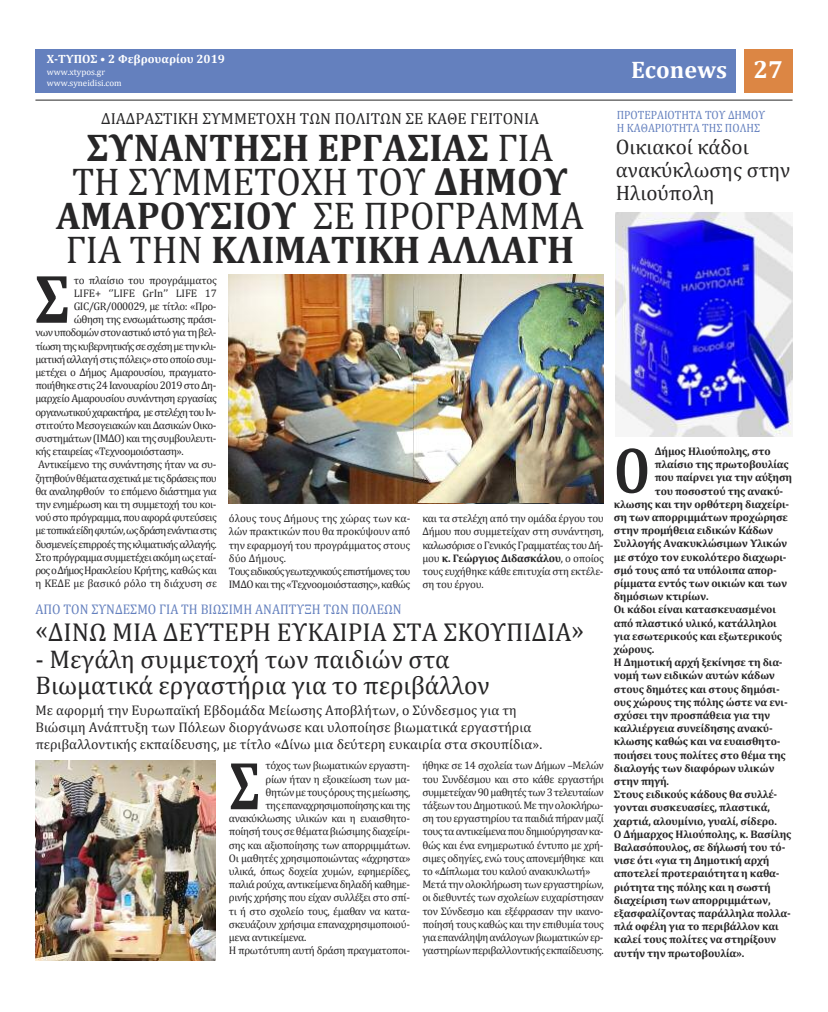
<style>
.page{position:relative;width:828px;height:1012px;background:#fff}
.page>*{position:absolute;margin:0;border:0;box-sizing:border-box;transform-origin:0 0}
.t1{font:700 69.5px "Cambria";color:#272627;scale:.85 1}
.t2{font:700 68.6px "Cambria";color:#272627;scale:.75 1}
.t3{font:700 66px "Cambria";color:#272627;scale:.78 1}
.t4{font:700 38.9px/34px "Cambria";color:#272627;text-align:center;scale:.96 1}
.t5{font:26px "Cambria";color:#272627}
.t6{font:25.7px/26.5px "Cambria";color:#272627}
.t7{font:700 24px "Cambria";color:#fff}
.t8{font:21px/23px "Cambria";color:#272627}
.t9{font:16px "Cambria";color:#272627}
.t10{font:14px/16.8px "Cambria";color:#272627}
.t11{font:14px "Cambria";color:#6480be;scale:.92 1}
.t12{font:12px/13px "Cambria";color:#6480be;scale:.92 1}
.t13{font:700 12px "Cambria";color:#fff}
.t14{font:11px/13.2px "Cambria";letter-spacing:-.035em;color:#272627}
.t15{font:700 11px "Cambria";letter-spacing:-.015em;color:#272627}
.t16{font:11px "Cambria";letter-spacing:-.055em;color:#272627}
.t17{font:11px "Cambria";letter-spacing:-.065em;color:#272627}
.t18{font:11px "Cambria";letter-spacing:-.06em;color:#272627}
.t19{font:11px "Cambria";letter-spacing:-.07em;color:#272627}
.t20{font:11px "Cambria";color:#272627}
.t21{font:11px "Cambria";letter-spacing:-.005em;color:#272627}
.t22{font:9px/10.8px "Cambria";color:#fff}
.s1{font-weight:400}
.s2{font-weight:700}
.s3{font-size:25px}
</style>
<div class="page">
<div style="left:744px;top:50px;width:48px;height:43px;background:#dc8644"></div>
<div style="left:35px;top:50px;width:701px;height:43px;background:#6480be"></div>
<hr style="left:35px;top:100px;width:757px;height:1px;background:#272627">
<img style="left:615px;top:212px;width:177px;height:225px">
<img style="left:35px;top:761px;width:180px;height:199px">
<img style="left:229px;top:275px;width:375px;height:229px">
<img style="left:413px;top:274px;width:191px;height:229px">
<p class="t13" style="left:47px;top:52px;width:180px">Χ-ΤΥΠΟΣ • 2 Φεβρουαρίου 2019</p>
<p class="t22" style="left:47px;top:67px;width:77px">www.xtypos.gr www.syneidisi.com</p>
<h3 class="t9" style="left:101px;top:109px;width:439px">ΔΙΑΔΡΑΣΤΙΚΗ ΣΥΜΜΕΤΟΧΗ ΤΩΝ ΠΟΛΙΤΩΝ ΣΕ ΚΑΘΕ ΓΕΙΤΟΝΙΑ</h3>
<h3 class="t4" style="left:56px;top:129px;width:551px">ΣΥΝΑΝΤΗΣΗ ΕΡΓΑΣΙΑΣ <span class="s1">ΓΙΑ<br>ΤΗ ΣΥΜΜΕΤΟΧΗ ΤΟΥ</span> ΔΗΜΟΥ<br>ΑΜΑΡΟΥΣΙΟΥ <span class="s1">ΣΕ ΠΡΟΓΡΑΜΜΑ<br>ΓΙΑ ΤΗΝ</span> ΚΛΙΜΑΤΙΚΗ ΑΛΛΑΓΗ</h3>
<p class="t14" style="left:74px;top:273px;width:145px">το πλαίσιο του προγράμματος</p>
<p class="t21" style="left:74px;top:286px;width:145px">LIFE+ ‘’LIFE GrIn’’ LIFE 17</p>
<p class="t14" style="left:74px;top:299px;width:144px">GIC/GR/000029, με τίτλο: «Προ-</p>
<p class="t14" style="left:74px;top:313px;width:144px">ώθηση της ενσωμάτωσης πράσι-</p>
<p class="t16" style="left:35px;top:326px;width:182px">νωνυποδομώνστοναστικόιστόγιατηβελ-</p>
<p class="t17" style="left:35px;top:339px;width:182px">τίωσητηςκυβερνητικήςσεσχέσημετηνκλι-</p>
<p class="t14" style="left:35px;top:352px;width:182px">ματικήαλλαγήστιςπόλεις»στοοποίοσυμ-</p>
<p class="t14" style="left:35px;top:365px;width:182px">μετέχει ο Δήμος Αμαρουσίου, πραγματο-</p>
<p class="t14" style="left:35px;top:379px;width:182px">ποιήθηκεστις24Ιανουαρίου2019στοΔη-</p>
<p class="t14" style="left:35px;top:392px;width:183px">μαρχείο Αμαρουσίου συνάντηση εργασίας</p>
<p class="t17" style="left:35px;top:405px;width:182px">οργανωτικούχαρακτήρα, μεστελέχητουΙν-</p>
<p class="t14" style="left:35px;top:418px;width:182px">στιτούτοΜεσογειακώνκαιΔασικώνΟικο-</p>
<p class="t14" style="left:35px;top:431px;width:182px">συστημάτων(ΙΜΔΟ)καιτηςσυμβουλευτι-</p>
<p class="t14" style="left:35px;top:445px;width:150px">κής εταιρείας «Τεχνοομοιόσταση».</p>
<p class="t14" style="left:38px;top:458px;width:180px">Αντικείμενο της συνάντησης ήταν να συ-</p>
<p class="t18" style="left:35px;top:471px;width:183px">ζητηθούνθέματασχετικάμετιςδράσειςπου</p>
<p class="t14" style="left:35px;top:484px;width:183px">θα αναληφθούν το επόμενο διάστημα για</p>
<p class="t14" style="left:35px;top:497px;width:182px">την ενημέρωση και τη συμμετοχή του κοι-</p>
<p class="t14" style="left:35px;top:511px;width:183px">νούστοπρόγραμμα,πουαφοράφυτεύσεις</p>
<p class="t19" style="left:35px;top:524px;width:183px">μετοπικάείδηφυτών,ωςδράσηενάντιαστις</p>
<p class="t16" style="left:35px;top:537px;width:183px">δυσμενείςεπιρροέςτηςκλιματικήςαλλαγής.</p>
<p class="t14" style="left:35px;top:550px;width:182px">Στοπρόγραμμασυμμετέχειακόμηωςεταί-</p>
<p class="t14" style="left:35px;top:563px;width:183px">ροςοΔήμοςΗρακλείου Κρήτης, καθώς και</p>
<p class="t20" style="left:35px;top:577px;width:183px">η ΚΕΔΕ με βασικό ρόλο τη διάχυση σε</p>
<h1 class="t1" style="left:35px;top:257px;width:42px">Σ</h1>
<p class="t14" style="left:229px;top:512px;width:183px">όλους τους Δήμους της χώρας των κα&shy;λών πρακτικών που θα προκύψουν από την εφαρμογή του προγράμματος στους δύο Δήμους.<br>Τουςειδικούςγεωτεχνικούςεπιστήμονεςτου ΙΜΔΟκαιτης«Τεχνοομοιόστασης»,καθώς</p>
<p class="t14" style="left:422px;top:512px;width:183px;text-align:justify">και τα στελέχη από την ομάδα έργου του Δήμου που συμμετείχαν στη συνάντηση, καλωσόρισε ο Γενικός Γραμματέας του Δή&shy;μου <span class="s2">κ. Γεώργιος Διδασκάλου</span>, ο οποίος τους ευχήθηκε κάθε επιτυχία στη εκτέλε&shy;ση του έργου.</p>
<p class="t11" style="left:35px;top:601px;width:400px">ΑΠΟ ΤΟΝ ΣΥΝΔΕΣΜΟ ΓΙΑ ΤΗ ΒΙΩΣΙΜΗ ΑΝΑΠΤΥΞΗ ΤΩΝ ΠΟΛΕΩΝ</p>
<h3 class="t5" style="left:35px;top:616px;width:550px">«ΔΙΝΩ ΜΙΑ ΔΕΥΤΕΡΗ ΕΥΚΑΙΡΙΑ ΣΤΑ ΣΚΟΥΠΙΔΙΑ»</h3>
<h3 class="t6" style="left:35px;top:645px;width:456px">- Μεγάλη συμμετοχή των παιδιών στα<br>Βιωματικά εργαστήρια για το περιβάλλον</h3>
<p class="t10" style="left:35px;top:702px;width:508px">Με αφορμή την Ευρωπαϊκή Εβδομάδα Μείωσης Αποβλήτων, ο Σύνδεσμος για τη<br>Βιώσιμη Ανάπτυξη των Πόλεων διοργάνωσε και υλοποίησε βιωματικά εργαστήρια περιβαλλοντικής εκπαίδευσης, με τίτλο «Δίνω μια δεύτερη ευκαιρία στα σκουπίδια».</p>
<p class="t14" style="left:265px;top:759px;width:146px">τόχος των βιωματικών εργαστη-</p>
<p class="t14" style="left:265px;top:772px;width:146px">ρίων ήταν η εξοικείωση των μα-</p>
<p class="t14" style="left:265px;top:785px;width:146px">θητώνμετουςόρουςτηςμείωσης,</p>
<p class="t14" style="left:265px;top:798px;width:146px">τηςεπαναχρησιμοποίησηςκαιτης</p>
<p class="t14" style="left:229px;top:812px;width:183px">ανακύκλωσης υλικών και η ευαισθητο-</p>
<p class="t14" style="left:229px;top:825px;width:183px">ποίησήτουςσεθέματαβιώσιμηςδιαχείρι-</p>
<p class="t14" style="left:229px;top:838px;width:183px">σης και αξιοποίησης των απορριμμάτων.</p>
<p class="t14" style="left:229px;top:851px;width:183px">Οι μαθητές χρησιμοποιώντας «άχρηστα»</p>
<p class="t14" style="left:229px;top:864px;width:183px">υλικά, όπως δοχεία χυμών, εφημερίδες,</p>
<p class="t14" style="left:229px;top:878px;width:183px">παλιάρούχα,αντικείμεναδηλαδήκαθημε-</p>
<p class="t14" style="left:229px;top:891px;width:183px">ρινής χρήσης που είχαν συλλέξει στο σπί-</p>
<p class="t14" style="left:229px;top:904px;width:183px">τι ή στο σχολείο τους, έμαθαν να κατα-</p>
<p class="t14" style="left:229px;top:917px;width:183px">σκευάζουν χρήσιμα επαναχρησιμοποιού-</p>
<p class="t14" style="left:229px;top:930px;width:79px">μενα αντικείμενα.</p>
<p class="t14" style="left:229px;top:944px;width:183px">Η πρωτότυπη αυτή δράση πραγματοποι-</p>
<p class="t14" style="left:422px;top:759px;width:183px">ήθηκε σε 14 σχολεία των Δήμων –Μελών του Συνδέσμου και στο κάθε εργαστήρι συμμετείχαν90μαθητέςτων3τελευταίων τάξεωντουΔημοτικού.Μετηνολοκλήρω&shy;ση του εργαστηρίου τα παιδιά πήραν μαζί τουςτααντικείμεναπουδημιούργησανκα&shy;θώς και ένα ενημερωτικό έντυπο με χρή&shy;σιμες οδηγίες, ενώ τους απονεμήθηκε και το «Δίπλωμα του καλού ανακυκλωτή» Μετά την ολοκλήρωση των εργαστηρίων, οι διεθυντές των σχολείων ευχαρίστησαν τον Σύνδεσμο και εξέφρασαν την ικανο&shy;ποίησή τους καθώς και την επιθυμία τους γιαεπανάληψηανάλογωνβιωματικώνερ&shy;γαστηρίωνπεριβαλλοντικήςεκπαίδευσης.</p>
<h2 class="t2" style="left:230px;top:744px;width:42px">Σ</h2>
<h3 class="t7" style="left:631px;top:55px;width:153px">Εconews <span class="s3">27</span></h3>
<p class="t12" style="left:617px;top:109px;width:163px">ΠΡΟΤΕΡΑΙΟΤΗΤΑ ΤΟΥ ΔΗΜΟΥ<br>Η ΚΑΘΑΡΙΟΤΗΤΑ ΤΗΣ ΠΟΛΗΣ</p>
<h3 class="t8" style="left:616px;top:135px;width:176px">Οικιακοί κάδοι ανακύκλωσης στην<br>Ηλιούπολη</h3>
<p class="t15" style="left:654px;top:445px;width:117px">Δήμος Ηλιούπολης, στο</p>
<p class="t15" style="left:654px;top:458px;width:136px">πλαίσιο της πρωτοβουλίας</p>
<p class="t15" style="left:654px;top:471px;width:139px">που παίρνει για την αύξηση</p>
<p class="t15" style="left:654px;top:484px;width:130px">του ποσοστού της ανακύ-</p>
<p class="t15" style="left:614px;top:497px;width:177px">κλωσης και την ορθότερη διαχείρι-</p>
<p class="t15" style="left:614px;top:511px;width:176px">ση των απορριμμάτων προχώρησε</p>
<p class="t15" style="left:614px;top:524px;width:161px">στην προμήθεια ειδικών Κάδων</p>
<p class="t15" style="left:614px;top:537px;width:175px">Συλλογής Ανακυκλώσιμων Υλικών</p>
<p class="t15" style="left:614px;top:550px;width:174px">με στόχο τον ευκολότερο διαχωρι-</p>
<p class="t15" style="left:614px;top:563px;width:165px">σμό τους από τα υπόλοιπα απορ-</p>
<p class="t15" style="left:614px;top:577px;width:175px">ρίμματα εντός των οικιών και των</p>
<p class="t15" style="left:614px;top:590px;width:96px">δημόσιων κτιρίων.</p>
<p class="t15" style="left:614px;top:603px;width:164px">Οι κάδοι είναι κατασκευασμένοι</p>
<p class="t15" style="left:614px;top:616px;width:164px">από πλαστικό υλικό, κατάλληλοι</p>
<p class="t15" style="left:614px;top:629px;width:170px">για εσωτερικούς και εξωτερικούς</p>
<p class="t15" style="left:614px;top:643px;width:42px">χώρους.</p>
<p class="t15" style="left:614px;top:656px;width:170px">Η Δημοτική αρχή ξεκίνησε τη δια-</p>
<p class="t15" style="left:614px;top:669px;width:163px">νομή των ειδικών αυτών κάδων</p>
<p class="t15" style="left:614px;top:682px;width:167px">στους δημότες και στους δημόσι-</p>
<p class="t15" style="left:614px;top:695px;width:175px">ους χώρους της πόλης ώστε να ενι-</p>
<p class="t15" style="left:614px;top:709px;width:158px">σχύσει την προσπάθεια για την</p>
<p class="t15" style="left:614px;top:722px;width:160px">καλλιέργεια συνείδησης ανακύ-</p>
<p class="t15" style="left:614px;top:735px;width:168px">κλωσης καθώς και να ευαισθητο-</p>
<p class="t15" style="left:614px;top:748px;width:173px">ποιήσει τους πολίτες στο θέμα της</p>
<p class="t15" style="left:614px;top:761px;width:162px">διαλογής των διαφόρων υλικών</p>
<p class="t15" style="left:614px;top:775px;width:57px">στην πηγή.</p>
<p class="t15" style="left:614px;top:788px;width:165px">Στους ειδικούς κάδους θα συλλέ-</p>
<p class="t15" style="left:614px;top:801px;width:158px">γονται συσκευασίες, πλαστικά,</p>
<p class="t15" style="left:614px;top:814px;width:165px">χαρτιά, αλουμίνιο, γυαλί, σίδερο.</p>
<p class="t15" style="left:614px;top:827px;width:179px">Ο Δήμαρχος Ηλιούπολης, κ. Βασίλης</p>
<p class="t15" style="left:614px;top:841px;width:173px">Βαλασόπουλος, σε δήλωσή του τό-</p>
<p class="t15" style="left:614px;top:854px;width:157px">νισε ότι «για τη Δημοτική αρχή</p>
<p class="t15" style="left:614px;top:867px;width:167px">αποτελεί προτεραιότητα η καθα-</p>
<p class="t15" style="left:614px;top:880px;width:158px">ριότητα της πόλης και η σωστή</p>
<p class="t15" style="left:614px;top:893px;width:158px">διαχείριση των απορριμμάτων,</p>
<p class="t15" style="left:614px;top:907px;width:178px">εξασφαλίζοντας παράλληλα πολλα-</p>
<p class="t15" style="left:614px;top:920px;width:166px">πλά οφέλη για το περιβάλλον και</p>
<p class="t15" style="left:614px;top:933px;width:164px">καλεί τους πολίτες να στηρίξουν</p>
<p class="t15" style="left:614px;top:946px;width:132px">αυτήν την πρωτοβουλία».</p>
<h3 class="t3" style="left:614px;top:430px;width:47px">Ο</h3>
</div>
